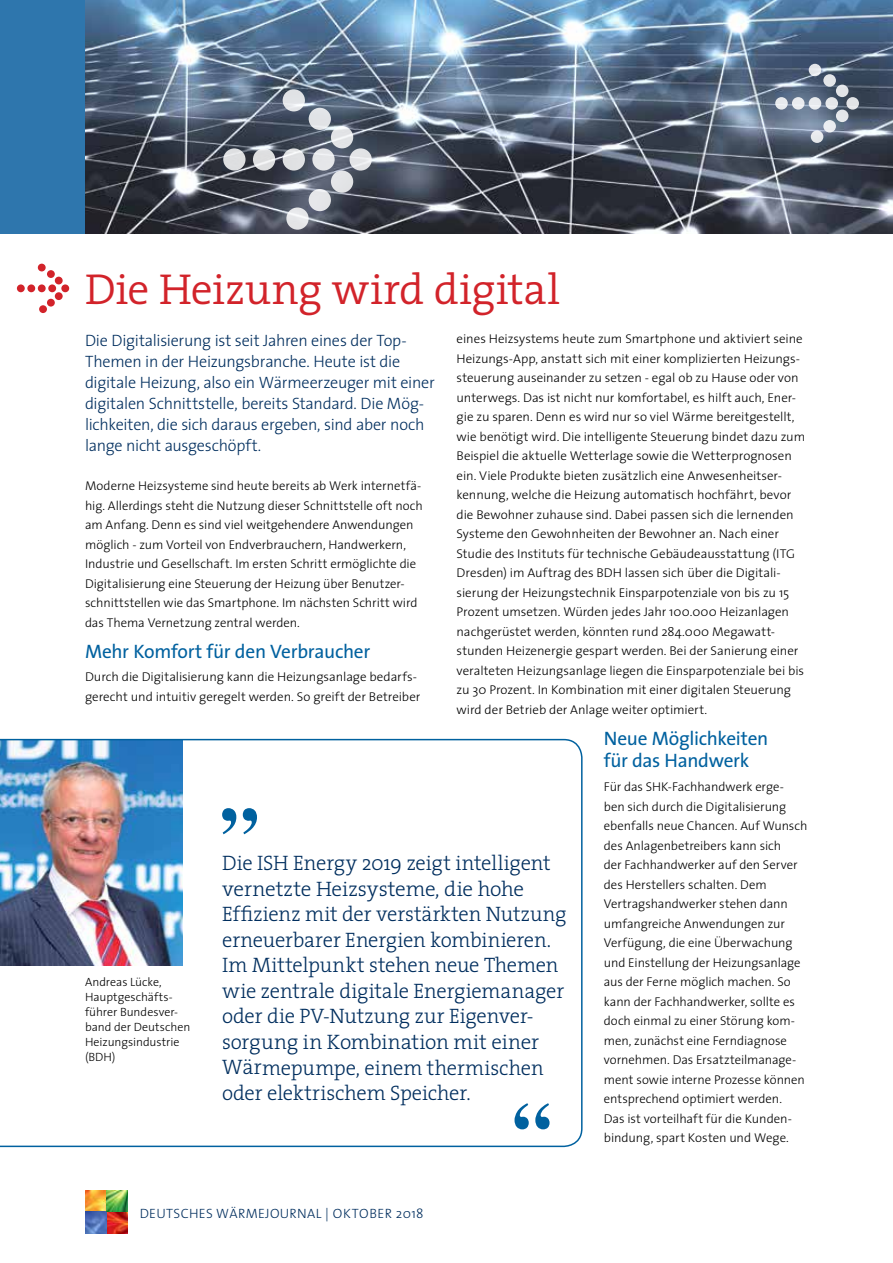
<style>
.page{position:relative;width:893px;height:1263px;background:#fff}
.page>*{position:absolute;margin:0;border:0;box-sizing:border-box;transform-origin:0 0}
.t1{font:300 43.5px "The Serif";color:#d2232a}
.t2{font:300 21px/25.5px "The Serif";letter-spacing:-.005em;color:#002e5e}
.t3{font:19.5px/22.5px "The Sans";letter-spacing:-.015em;color:#00619f}
.t4{font:300 16.5px/21px "The Sans";letter-spacing:-.02em;color:#002e5e}
.t5{font:300 13.5px "The Sans";letter-spacing:.025em;color:#002e5e}
.t6{font:300 12.75px/19.5px "The Sans";letter-spacing:-.005em;color:#000}
.t7{font:300 12px/15px "The Sans";color:#000}
</style>
<div class="page">
<div style="left:0;top:0;width:893px;height:234px;background:#2e76ad"></div>
<img style="left:85px;top:0;width:808px;height:234px">
<svg style="left:0;top:739px;width:583px;height:408px"></svg>
<svg style="left:222px;top:808px;width:35px;height:26px"></svg>
<img style="left:106px;top:1212px;width:22px;height:21px">
<svg style="left:85px;top:1191px;width:21px;height:21px"></svg>
<svg style="left:85px;top:1212px;width:21px;height:21px"></svg>
<svg style="left:106px;top:1191px;width:22px;height:21px"></svg>
<div style="left:17px;top:284px;width:8px;height:8px;background:#d2232a;border-radius:50%"></div>
<div style="left:27px;top:284px;width:8px;height:8px;background:#d2232a;border-radius:50%"></div>
<div style="left:38px;top:284px;width:8px;height:8px;background:#d2232a;border-radius:50%"></div>
<div style="left:48px;top:284px;width:8px;height:8px;background:#d2232a;border-radius:50%"></div>
<div style="left:55px;top:277px;width:8px;height:7px;background:#d2232a;border-radius:50%"></div>
<div style="left:61px;top:284px;width:8px;height:8px;background:#d2232a;border-radius:50%"></div>
<div style="left:55px;top:292px;width:8px;height:8px;background:#d2232a;border-radius:50%"></div>
<div style="left:47px;top:270px;width:8px;height:8px;background:#d2232a;border-radius:50%"></div>
<div style="left:38px;top:264px;width:8px;height:7px;background:#d2232a;border-radius:50%"></div>
<div style="left:47px;top:299px;width:8px;height:8px;background:#d2232a;border-radius:50%"></div>
<div style="left:39px;top:305px;width:8px;height:8px;background:#d2232a;border-radius:50%"></div>
<svg style="left:775px;top:97px;width:13px;height:13px"></svg>
<svg style="left:792px;top:97px;width:12px;height:13px"></svg>
<svg style="left:809px;top:97px;width:12px;height:13px"></svg>
<svg style="left:825px;top:97px;width:13px;height:13px"></svg>
<div style="left:836px;top:85px;width:12px;height:12px;background:#e2e5e7;border-radius:50%"></div>
<svg style="left:846px;top:97px;width:13px;height:13px"></svg>
<div style="left:836px;top:110px;width:12px;height:12px;background:#e5e7ea;border-radius:50%"></div>
<svg style="left:823px;top:74px;width:13px;height:13px"></svg>
<div style="left:809px;top:64px;width:12px;height:12px;background:#e4e7ea;border-radius:50%"></div>
<svg style="left:823px;top:120px;width:13px;height:13px"></svg>
<svg style="left:811px;top:130px;width:12px;height:13px"></svg>
<svg style="left:514px;top:1103px;width:36px;height:26px"></svg>
<svg style="left:223px;top:148px;width:23px;height:23px"></svg>
<svg style="left:253px;top:148px;width:22px;height:23px"></svg>
<svg style="left:283px;top:148px;width:22px;height:23px"></svg>
<svg style="left:312px;top:148px;width:23px;height:23px"></svg>
<svg style="left:331px;top:126px;width:22px;height:22px"></svg>
<svg style="left:349px;top:148px;width:23px;height:23px"></svg>
<div style="left:331px;top:171px;width:22px;height:22px;background:#e3e4e6;border-radius:50%"></div>
<div style="left:309px;top:108px;width:22px;height:22px;background:#e1e3e6;border-radius:50%"></div>
<svg style="left:283px;top:89px;width:22px;height:22px"></svg>
<svg style="left:309px;top:189px;width:22px;height:22px"></svg>
<svg style="left:286px;top:207px;width:23px;height:23px"></svg>
<h1 class="t1" style="left:85px;top:253px;width:477px">Die Heizung wird digital</h1>
<p class="t6" style="left:457px;top:329px;width:350px">eines Heizsystems heute zum Smartphone und aktiviert seine Heizungs-App, anstatt sich mit einer komplizierten Heizungs&shy;steuerung auseinander zu setzen - egal ob zu Hause oder von unterwegs. Das ist nicht nur komfortabel, es hilft auch, Ener&shy;gie zu sparen. Denn es wird nur so viel Wärme bereitgestellt, wie benötigt wird. Die intelligente Steuerung bindet dazu zum Beispiel die aktuelle Wetterlage sowie die Wetterprognosen ein. Viele Produkte bieten zusätzlich eine Anwesenheitser&shy;kennung, welche die Heizung automatisch hochfährt, bevor die Bewohner zuhause sind. Dabei passen sich die lernenden Systeme den Gewohnheiten der Bewohner an. Nach einer Studie des Instituts für technische Gebäudeausstattung (ITG Dresden) im Auftrag des BDH lassen sich über die Digitali&shy;sierung der Heizungstechnik Einsparpotenziale von bis zu 15<br>Prozent umsetzen. Würden jedes Jahr 100.000 Heizanlagen nachgerüstet werden, könnten rund 284.000 Megawatt&shy;stunden Heizenergie gespart werden. Bei der Sanierung einer veralteten Heizungsanlage liegen die Einsparpotenziale bei bis zu 30 Prozent. In Kombination mit einer digitalen Steuerung wird der Betrieb der Anlage weiter optimiert.</p>
<h3 class="t3" style="left:604px;top:726px;width:166px">Neue Möglichkeiten für das Handwerk</h3>
<p class="t6" style="left:604px;top:777px;width:205px">Für das SHK-Fachhandwerk erge&shy;ben sich durch die Digitalisierung ebenfalls neue Chancen. Auf Wunsch des Anlagenbetreibers kann sich<br>der Fachhandwerker auf den Server des Herstellers schalten. Dem Vertragshandwerker stehen dann umfangreiche Anwendungen zur Verfügung, die eine Überwachung und Einstellung der Heizungsanlage aus der Ferne möglich machen. So kann der Fachhandwerker, sollte es doch einmal zu einer Störung kom&shy;men, zunächst eine Ferndiagnose vornehmen. Das Ersatzteilmanage&shy;ment sowie interne Prozesse können entsprechend optimiert werden.<br>Das ist vorteilhaft für die Kunden&shy;bindung, spart Kosten und Wege.</p>
<p class="t4" style="left:85px;top:330px;width:351px">Die Digitalisierung ist seit Jahren eines der Top-Themen in der Heizungsbranche. Heute ist die digitale Heizung, also ein Wärmeerzeuger mit einer digitalen Schnittstelle, bereits Standard. Die Mög&shy;lichkeiten, die sich daraus ergeben, sind aber noch lange nicht ausgeschöpft.</p>
<p class="t6" style="left:85px;top:476px;width:339px">Moderne Heizsysteme sind heute bereits ab Werk internetfä&shy;hig. Allerdings steht die Nutzung dieser Schnittstelle oft noch am Anfang. Denn es sind viel weitgehendere Anwendungen möglich - zum Vorteil von Endverbrauchern, Handwerkern, Industrie und Gesellschaft. Im ersten Schritt ermöglichte die Digitalisierung eine Steuerung der Heizung über Benutzer&shy;schnittstellen wie das Smartphone. Im nächsten Schritt wird das Thema Vernetzung zentral werden.</p>
<h3 class="t3" style="left:85px;top:639px;width:287px">Mehr Komfort für den Verbraucher</h3>
<p class="t6" style="left:85px;top:667px;width:337px">Durch die Digitalisierung kann die Heizungsanlage bedarfs&shy;gerecht und intuitiv geregelt werden. So greift der Betreiber</p>
<p class="t2" style="left:222px;top:850px;width:346px">Die ISH Energy 2019 zeigt intelligent vernetzte Heizsysteme, die hohe Effizienz mit der verstärkten Nutzung erneuerbarer Energien kombinieren.<br>Im Mittelpunkt stehen neue Themen wie zentrale digitale Energiemanager oder die PV-Nutzung zur Eigenver&shy;sorgung in Kombination mit einer Wärmepumpe, einem thermischen oder elektrischem Speicher.</p>
<p class="t7" style="left:85px;top:974px;width:107px">Andreas Lücke,<br>Hauptgeschäfts&shy;führer Bundesver&shy;band der Deutschen<br>Heizungsindustrie (BDH)</p>
<p class="t5" style="left:140px;top:1202px;width:19px">Deutsches</p>
<p class="t5" style="left:216px;top:1202px;width:30px">Wärmej</p>
<p class="t5" style="left:270px;top:1202px;width:19px">ournal</p>
<p class="t5" style="left:325px;top:1202px;width:18px">| Okt</p>
<p class="t5" style="left:359px;top:1202px;width:19px">ober</p>
<p class="t5" style="left:396px;top:1202px;width:29px">2018</p>
</div>
